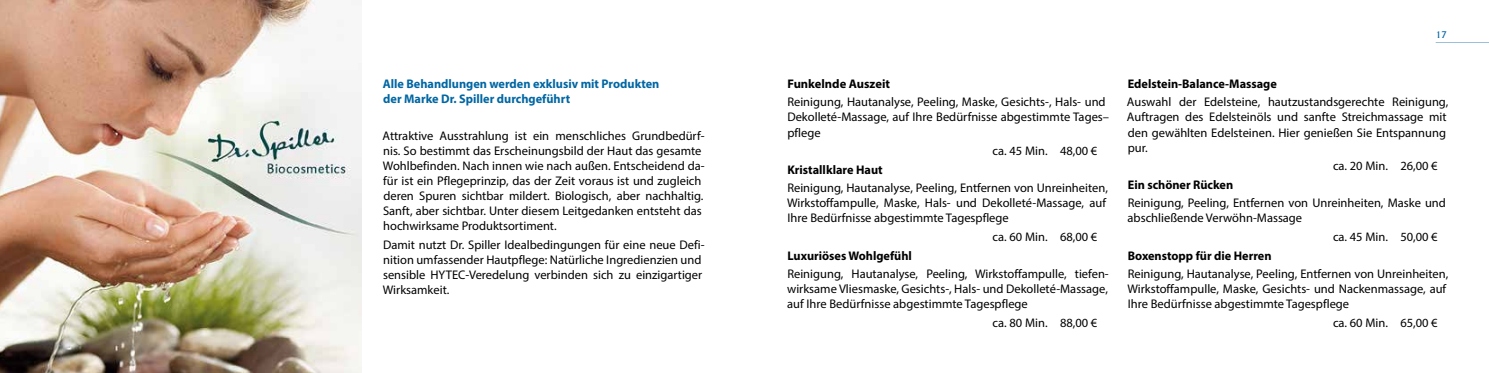
<style>
.page{position:relative;width:1489px;height:373px;background:#fff}
.page>*{position:absolute;margin:0;border:0;box-sizing:border-box;transform-origin:0 0}
.t1{font:12.5px/15px "Myriad Pro";color:#000}
.t2{font:700 12.5px "Myriad Pro";color:#000}
.t3{font:700 12.5px/15px "Myriad Pro";color:#0066a3}
.t4{font:500 8.75px "Albertus";color:#0066a3}
</style>
<div class="page">
<hr style="left:1435px;top:42px;width:53px;height:1px;background:#0066a3">
<img style="left:0;top:0;width:361px;height:372px">
<p class="t3" style="left:383px;top:76px;width:278px">Alle Behandlungen werden exklusiv mit Produkten der Marke Dr. Spiller durchgeführt</p>
<p class="t1" style="left:382px;top:128px;width:324px">Attraktive Ausstrahlung ist ein menschliches Grundbedürf&shy;nis. So bestimmt das Erscheinungsbild der Haut das gesamte Wohlbefinden. Nach innen wie nach außen. Entscheidend da&shy;für ist ein Pflegeprinzip, das der Zeit voraus ist und zugleich deren Spuren sichtbar mildert. Biologisch, aber nachhaltig.<br>Sanft, aber sichtbar. Unter diesem Leitgedanken entsteht das hochwirksame Produktsortiment.</p>
<p class="t1" style="left:383px;top:236px;width:323px">Damit nutzt Dr. Spiller Idealbedingungen für eine neue Defi&shy;nition umfassender Hautpflege: Natürliche Ingredienzien und sensible HYTEC-Veredelung verbinden sich zu einzigartiger Wirksamkeit.</p>
<p class="t2" style="left:787px;top:75px;width:104px">Funkelnde Auszeit</p>
<p class="t1" style="left:787px;top:94px;width:323px">Reinigung, Hautanalyse, Peeling, Maske, Gesichts-, Hals- und<br>Dekolleté-Massage, auf Ihre Bedürfnisse abgestimmte Tages– pflege</p>
<p class="t1" style="left:992px;top:143px;width:106px">ca. 45 Min. 48,00 €</p>
<p class="t2" style="left:787px;top:161px;width:97px">Kristallklare Haut</p>
<p class="t1" style="left:787px;top:180px;width:322px">Reinigung, Hautanalyse, Peeling, Entfernen von Unreinheiten,<br>Wirkstoffampulle, Maske, Hals- und Dekolleté-Massage, auf<br>Ihre Bedürfnisse abgestimmte Tagespflege</p>
<p class="t1" style="left:992px;top:228px;width:106px">ca. 60 Min. 68,00 €</p>
<p class="t2" style="left:787px;top:247px;width:126px">Luxuriöses Wohlgefühl</p>
<p class="t1" style="left:787px;top:266px;width:323px;text-align:justify">Reinigung, Hautanalyse, Peeling, Wirkstoffampulle, tiefen&shy;wirksame Vliesmaske, Gesichts-, Hals- und Dekolleté-Massage, auf Ihre Bedürfnisse abgestimmte Tagespflege</p>
<p class="t1" style="left:992px;top:314px;width:106px">ca. 80 Min. 88,00 €</p>
<p class="t4" style="left:1435px;top:29px;width:12px">17</p>
<p class="t2" style="left:1127px;top:75px;width:151px">Edelstein-Balance-Massage</p>
<p class="t1" style="left:1126px;top:94px;width:323px">Auswahl der Edelsteine, hautzustandsgerechte Reinigung, Auftragen des Edelsteinöls und sanfte Streichmassage mit den gewählten Edelsteinen. Hier genießen Sie Entspannung pur.</p>
<p class="t1" style="left:1332px;top:158px;width:106px">ca. 20 Min. 26,00 €</p>
<p class="t2" style="left:1127px;top:176px;width:107px">Ein schöner Rücken</p>
<p class="t1" style="left:1127px;top:195px;width:320px">Reinigung, Peeling, Entfernen von Unreinheiten, Maske und abschließende Verwöhn-Massage</p>
<p class="t1" style="left:1332px;top:228px;width:106px">ca. 45 Min. 50,00 €</p>
<p class="t2" style="left:1127px;top:247px;width:145px">Boxenstopp für die Herren</p>
<p class="t1" style="left:1127px;top:266px;width:322px">Reinigung, Hautanalyse, Peeling, Entfernen von Unreinheiten,<br>Wirkstoffampulle, Maske, Gesichts- und Nackenmassage, auf<br>Ihre Bedürfnisse abgestimmte Tagespflege</p>
<p class="t1" style="left:1332px;top:314px;width:106px">ca. 60 Min. 65,00 €</p>
</div>
